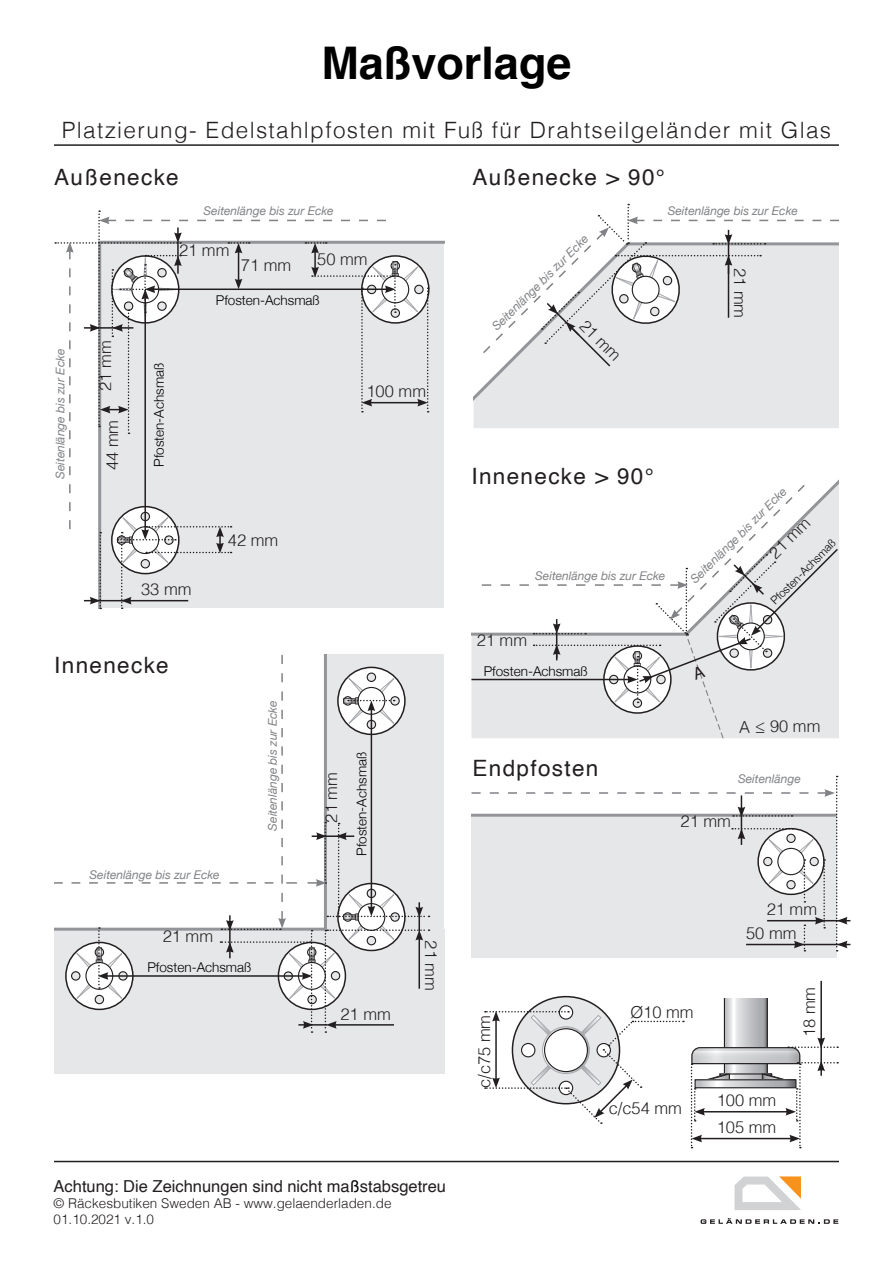
<style>
.page{position:relative;width:893px;height:1263px;background:#fff}
.page>*{position:absolute;margin:0;border:0;box-sizing:border-box;transform-origin:0 0}
.Rubrik_huvud_-_tyska{font:700 45px "Helvetica";color:#000}
.Underrubrik_tyska{font:300 22.5px "Helvetica";letter-spacing:.06em;color:#231f20}
.Mellanrubrik_-tyska{font:22.5px "Helvetica";letter-spacing:.06em;color:#231f20}
.Mått{font:300 18px "Helvetica";color:#231f20}
.Mått-2{font:300 16.5px "Helvetica";color:#231f20}
.Mått-3{font:16.5px "Helvetica";color:#231f20}
.c_c_text_tyska{font:300 13.5px "Helvetica Neue";color:#000}
.Mått-4{font:300 13.5px "Helvetica";color:#231f20}
.kursiv_liten_text{font:italic 12px "Helvetica Neue";color:#808285}
.c_c_text_tyska-2{font:300 11.25px "Helvetica Neue";color:#000}
.s1{color:#000}
</style>
<div class="page">
<div style="left:429px;top:240px;width:15px;height:368px;background:#e6e7e9"></div>
<div style="left:474px;top:368px;width:365px;height:58px;background:#e6e7e9"></div>
<div style="left:471px;top:815px;width:366px;height:143px;background:#e6e7e9"></div>
<div style="left:54px;top:929px;width:390px;height:144px;background:#e6e7e9"></div>
<div style="left:325px;top:655px;width:119px;height:355px;background:#e6e7e9"></div>
<hr style="left:54px;top:1161px;width:785px;height:1px;background:#231f20">
<hr style="left:54px;top:144px;width:785px;height:2px;background:#231f20">
<hr style="left:471px;top:679px;width:158px;height:1px;background:#231f20">
<hr style="left:820px;top:981px;width:2px;height:59px;background:#231f20">
<svg style="left:471px;top:776px;width:379px;height:175px"></svg>
<svg style="left:55px;top:210px;width:374px;height:399px"></svg>
<svg style="left:485px;top:999px;width:353px;height:149px"></svg>
<svg style="left:483px;top:204px;width:356px;height:164px"></svg>
<svg style="left:54px;top:655px;width:375px;height:378px"></svg>
<svg style="left:734px;top:1176px;width:67px;height:34px"></svg>
<svg style="left:701px;top:1218px;width:137px;height:6px"></svg>
<svg style="left:482px;top:483px;width:357px;height:255px"></svg>
<p class="Rubrik_huvud_-_tyska" style="left:321px;top:27px;width:252px">Maßvorlage</p>
<p class="Underrubrik_tyska" style="left:62px;top:111px;width:771px">Platzierung- Edelstahlpfosten mit Fuß für Drahtseilgeländer mit Glas</p>
<p class="Mellanrubrik_-tyska" style="left:54px;top:160px;width:126px">Außenecke</p>
<p class="Mellanrubrik_-tyska" style="left:472px;top:160px;width:194px">Außenecke &gt; 90°</p>
<p class="kursiv_liten_text" style="left:52px;top:479px;width:132px;rotate:-90deg">Seitenlänge bis zur Ecke</p>
<p class="Mått-2" style="left:91px;top:391px;width:52px;rotate:-90deg">21 mm</p>
<p class="Mått-2" style="left:98px;top:470px;width:52px;rotate:-90deg">44 mm</p>
<p class="c_c_text_tyska" style="left:148px;top:467px;width:106px;rotate:-90deg">Pfosten-Achsmaß</p>
<p class="kursiv_liten_text" style="left:203px;top:202px;width:132px">Seitenlänge bis zur Ecke</p>
<p class="kursiv_liten_text" style="left:668px;top:202px;width:132px">Seitenlänge bis zur Ecke</p>
<p class="kursiv_liten_text" style="left:488px;top:322px;width:132px;rotate:-45deg">Seitenlänge bis zur Ecke</p>
<p class="Mått-2" style="left:179px;top:236px;width:52px">21 mm</p>
<p class="Mått-2" style="left:317px;top:246px;width:52px">50 mm</p>
<p class="Mått-2" style="left:241px;top:251px;width:52px">71 mm</p>
<p class="Mått-2" style="left:754px;top:268px;width:52px;rotate:90deg">21 mm</p>
<p class="c_c_text_tyska" style="left:216px;top:290px;width:106px">Pfosten-Achsmaß</p>
<p class="Mått-2" style="left:593px;top:312px;width:52px;rotate:45deg">21 mm</p>
<p class="Mått-2" style="left:366px;top:377px;width:61px">100 mm</p>
<p class="Mellanrubrik_-tyska" style="left:471px;top:459px;width:184px">Innenecke &gt; 90°</p>
<p class="Mått-2" style="left:141px;top:575px;width:52px">33 mm</p>
<p class="Mått-2" style="left:228px;top:526px;width:52px">42 mm</p>
<p class="kursiv_liten_text" style="left:535px;top:567px;width:132px">Seitenlänge bis zur Ecke</p>
<p class="Mått-2" style="left:477px;top:626px;width:52px">21 mm</p>
<p class="kursiv_liten_text" style="left:686px;top:575px;width:132px;rotate:-45deg">Seitenlänge bis zur Ecke</p>
<p class="Mått-2" style="left:762px;top:546px;width:52px;rotate:-45deg">21 mm</p>
<p class="c_c_text_tyska-2" style="left:766px;top:596px;width:88px;rotate:-45deg">Pfosten-Achsmaß</p>
<p class="Mellanrubrik_-tyska" style="left:54px;top:647px;width:116px">Innenecke</p>
<p class="kursiv_liten_text" style="left:90px;top:866px;width:132px">Seitenlänge bis zur Ecke</p>
<p class="kursiv_liten_text" style="left:264px;top:831px;width:132px;rotate:-90deg">Seitenlänge bis zur Ecke</p>
<p class="Mått-2" style="left:163px;top:922px;width:52px">21 mm</p>
<p class="c_c_text_tyska" style="left:147px;top:956px;width:106px">Pfosten-Achsmaß</p>
<p class="Mått-2" style="left:317px;top:823px;width:52px;rotate:-90deg">21 mm</p>
<p class="c_c_text_tyska" style="left:351px;top:856px;width:106px;rotate:-90deg">Pfosten-Achsmaß</p>
<p class="Mått-2" style="left:340px;top:1000px;width:52px">21 mm</p>
<p class="Mått-2" style="left:445px;top:940px;width:52px;rotate:90deg">21 mm</p>
<p class="Mått-3" style="left:54px;top:1173px;width:394px">Achtung: Die Zeichnungen sind nicht ma<span class="s1">ß</span>stabsgetreu</p>
<p class="Mått-4" style="left:54px;top:1192px;width:339px">© Räckesbutiken Sweden AB - www.gelaenderladen.de</p>
<p class="Mått-4" style="left:54px;top:1208px;width:102px">01.10.2021 v.1.0</p>
<p class="c_c_text_tyska" style="left:484px;top:660px;width:106px">Pfosten-Achsmaß</p>
<p class="Mellanrubrik_-tyska" style="left:472px;top:750px;width:127px">Endpfosten</p>
<p class="Mått" style="left:755px;top:711px;width:12px">≤</p>
<p class="Mått-2" style="left:770px;top:713px;width:52px;rotate:-1deg">90 mm</p>
<p class="kursiv_liten_text" style="left:738px;top:770px;width:64px">Seitenlänge</p>
<p class="Mått-2" style="left:681px;top:807px;width:52px">21 mm</p>
<p class="Mått-2" style="left:470px;top:1088px;width:75px;rotate:-90deg">c/c75 mm</p>
<p class="Mått-2" style="left:630px;top:998px;width:65px">Ø10 mm</p>
<p class="Mått-2" style="left:609px;top:1094px;width:75px">c/c54 mm</p>
<p class="Mått-2" style="left:767px;top:895px;width:52px">21 mm</p>
<p class="Mått-2" style="left:746px;top:919px;width:52px">50 mm</p>
<p class="Mått-2" style="left:717px;top:1086px;width:61px">100 mm</p>
<p class="Mått-2" style="left:717px;top:1113px;width:61px">105 mm</p>
<p class="Mått-2" style="left:795px;top:1037px;width:52px;rotate:-90deg">18 mm</p>
</div>
